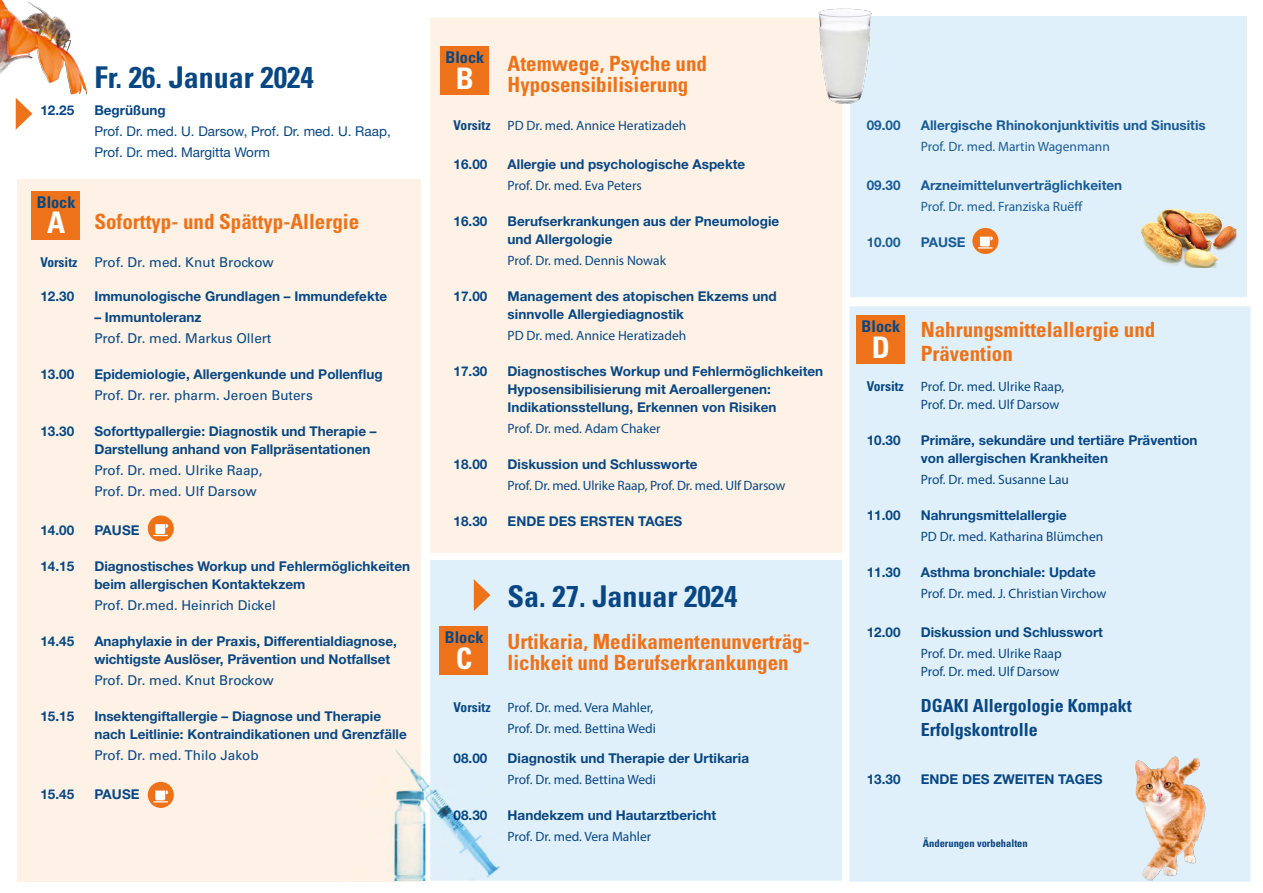
<style>
.page{position:relative;width:1263px;height:893px;background:#fff}
.page>*{position:absolute;margin:0;border:0;box-sizing:border-box;transform-origin:0 0}
.t1{font:700 condensed 30px "Univers LT Pro";color:#084783}
.t2{font:700 condensed 29.7px "Univers LT Pro";color:#fff}
.t3{font:700 condensed 21px/21px "Univers LT Pro";color:#ee7219}
.t4{font:700 condensed 18px/24px "Univers LT Pro";color:#084783}
.t5{font:700 condensed 16.2px "Univers LT Pro";color:#084783}
.t6{font:700 13.5px/18px "Helvetica Neue LT Pro";color:#084783}
.t7{font:13.5px/18px "Myriad Pro";color:#084783}
.t8{font:13.5px/21px "Univers LT Pro 55 Roman";color:#084783}
.t9{font:13.5px/21px "Helvetica Neue LT Pro";color:#084783}
.t10{font:700 condensed 13.5px "Univers LT Pro";color:#084783}
.t11{font:700 condensed 10.5px "Univers LT Pro";color:#08447e}
</style>
<div class="page">
<div style="left:430px;top:560px;width:412px;height:321px;background:#e0f0fa"></div>
<div style="left:430px;top:18px;width:412px;height:535px;background:#fef2e6"></div>
<div style="left:17px;top:179px;width:404px;height:703px;background:#fef2e6"></div>
<div style="left:849px;top:306px;width:401px;height:576px;background:#e0f0fa"></div>
<div style="left:31px;top:191px;width:49px;height:49px;background:#ee7219"></div>
<div style="left:440px;top:47px;width:48px;height:48px;background:#ee7219"></div>
<div style="left:439px;top:627px;width:49px;height:48px;background:#ee7219"></div>
<div style="left:856px;top:316px;width:48px;height:48px;background:#ee7219"></div>
<div style="left:148px;top:782px;width:26px;height:26px;background:#ee7219;border-radius:50%"></div>
<svg style="left:153px;top:790px;width:15px;height:12px"></svg>
<div style="left:148px;top:515px;width:26px;height:26px;background:#ee7219;border-radius:50%"></div>
<svg style="left:153px;top:524px;width:15px;height:12px"></svg>
<svg style="left:16px;top:98px;width:16px;height:32px"></svg>
<svg style="left:474px;top:579px;width:16px;height:32px"></svg>
<img style="left:393px;top:749px;width:109px;height:131px">
<img style="left:0;top:0;width:88px;height:95px">
<div style="left:850px;top:16px;width:397px;height:281px;background:#e0f0fa"></div>
<div style="left:972px;top:228px;width:26px;height:26px;background:#ee7219;border-radius:50%"></div>
<svg style="left:978px;top:237px;width:15px;height:12px"></svg>
<img style="left:793px;top:8px;width:100px;height:107px">
<img style="left:1127px;top:753px;width:89px;height:127px">
<img style="left:1136px;top:756px;width:39px;height:40px">
<img style="left:1136px;top:207px;width:102px;height:61px">
<img style="left:1141px;top:209px;width:81px;height:57px">
<h1 class="t1" style="left:94px;top:59px;width:221px">Fr. 26. Januar 2024</h1>
<p class="t6" style="left:40px;top:101px;width:35px">12.25</p>
<p class="t6" style="left:94px;top:101px;width:73px">Begrüßung</p>
<p class="t9" style="left:94px;top:121px;width:298px">Prof. Dr. med. U. Darsow, Prof. Dr. med. U. Raap,<br>Prof. Dr. med. Margitta Worm</p>
<p class="t5" style="left:37px;top:192px;width:40px">Block</p>
<h2 class="t2" style="left:47px;top:204px;width:20px">A</h2>
<h3 class="t3" style="left:94px;top:211px;width:266px">Soforttyp- und Spättyp-Allergie</h3>
<p class="t10" style="left:40px;top:254px;width:39px">Vorsitz</p>
<p class="t8" style="left:94px;top:251px;width:181px">Prof. Dr. med. Knut Brockow</p>
<p class="t6" style="left:40px;top:287px;width:35px">12.30</p>
<p class="t6" style="left:94px;top:287px;width:294px">Immunologische Grundlagen – Immundefekte</p>
<p class="t6" style="left:94px;top:308px;width:109px">– Immuntoleranz</p>
<p class="t8" style="left:94px;top:327px;width:178px">Prof. Dr. med. Markus Ollert</p>
<p class="t6" style="left:40px;top:365px;width:35px">13.00</p>
<p class="t6" style="left:94px;top:365px;width:290px">Epidemiologie, Allergenkunde und Pollenflug</p>
<p class="t8" style="left:94px;top:384px;width:220px">Prof. Dr. rer. pharm. Jeroen Buters</p>
<p class="t6" style="left:40px;top:422px;width:35px">13.30</p>
<p class="t6" style="left:94px;top:422px;width:284px">Soforttypallergie: Diagnostik und Therapie –<br>Darstellung anhand von Fallpräsentationen</p>
<p class="t8" style="left:94px;top:459px;width:170px">Prof. Dr. med. Ulrike Raap,<br>Prof. Dr. med. Ulf Darsow</p>
<p class="t6" style="left:40px;top:521px;width:35px">14.00</p>
<p class="t6" style="left:94px;top:521px;width:47px">PAUSE</p>
<p class="t6" style="left:40px;top:557px;width:35px">14.15</p>
<p class="t6" style="left:94px;top:557px;width:317px">Diagnostisches Workup und Fehlermöglichkeiten beim allergischen Kontaktekzem</p>
<p class="t8" style="left:94px;top:594px;width:183px">Prof. Dr.med. Heinrich Dickel</p>
<p class="t6" style="left:40px;top:632px;width:35px">14.45</p>
<p class="t6" style="left:94px;top:632px;width:304px">Anaphylaxie in der Praxis, Differentialdiagnose, wichtigste Auslöser, Prävention und Notfallset</p>
<p class="t8" style="left:94px;top:669px;width:181px">Prof. Dr. med. Knut Brockow</p>
<p class="t6" style="left:40px;top:707px;width:35px">15.15</p>
<p class="t6" style="left:94px;top:707px;width:314px">Insektengiftallergie – Diagnose und Therapie nach Leitlinie: Kontraindikationen und Grenzfälle</p>
<p class="t8" style="left:94px;top:744px;width:166px">Prof. Dr. med. Thilo Jakob</p>
<p class="t6" style="left:40px;top:785px;width:35px">15.45</p>
<p class="t6" style="left:94px;top:785px;width:47px">PAUSE</p>
<p class="t5" style="left:446px;top:47px;width:40px">Block</p>
<h2 class="t2" style="left:456px;top:60px;width:20px">B</h2>
<h3 class="t3" style="left:508px;top:53px;width:201px">Atemwege, Psyche und<br>Hyposensibilisierung</h3>
<p class="t10" style="left:454px;top:116px;width:39px">Vorsitz</p>
<p class="t7" style="left:508px;top:116px;width:180px">PD Dr. med. Annice Heratizadeh</p>
<p class="t6" style="left:454px;top:154px;width:35px">16.00</p>
<p class="t6" style="left:508px;top:154px;width:239px">Allergie und psychologische Aspekte</p>
<p class="t7" style="left:508px;top:176px;width:136px">Prof. Dr. med. Eva Peters</p>
<p class="t6" style="left:454px;top:211px;width:35px">16.30</p>
<p class="t6" style="left:508px;top:211px;width:273px">Berufserkrankungen aus der Pneumologie und Allergologie</p>
<p class="t7" style="left:508px;top:251px;width:160px">Prof. Dr. med. Dennis Nowak</p>
<p class="t6" style="left:454px;top:286px;width:35px">17.00</p>
<p class="t6" style="left:508px;top:286px;width:270px">Management des atopischen Ekzems und sinnvolle Allergiediagnostik</p>
<p class="t7" style="left:508px;top:326px;width:180px">PD Dr. med. Annice Heratizadeh</p>
<p class="t6" style="left:454px;top:361px;width:35px">17.30</p>
<p class="t6" style="left:508px;top:361px;width:317px">Diagnostisches Workup und Fehlermöglichkeiten<br>Hyposensibilisierung mit Aeroallergenen:<br>Indikationsstellung, Erkennen von Risiken</p>
<p class="t7" style="left:508px;top:419px;width:154px">Prof. Dr. med. Adam Chaker</p>
<p class="t6" style="left:454px;top:454px;width:35px">18.00</p>
<p class="t6" style="left:508px;top:454px;width:191px">Diskussion und Schlussworte</p>
<p class="t7" style="left:508px;top:476px;width:279px">Prof. Dr. med. Ulrike Raap, Prof. Dr. med. Ulf Darsow</p>
<p class="t6" style="left:454px;top:511px;width:35px">18.30</p>
<p class="t6" style="left:508px;top:511px;width:176px">ENDE DES ERSTEN TAGES</p>
<p class="t5" style="left:445px;top:627px;width:40px">Block</p>
<h2 class="t2" style="left:456px;top:640px;width:18px">C</h2>
<h1 class="t1" style="left:508px;top:577px;width:231px">Sa. 27. Januar 2024</h1>
<h3 class="t3" style="left:508px;top:630px;width:304px">Urtikaria, Medikamentenunverträg&shy;lichkeit und Berufserkrankungen</h3>
<p class="t10" style="left:454px;top:698px;width:39px">Vorsitz</p>
<p class="t7" style="left:508px;top:696px;width:150px;line-height:21px">Prof. Dr. med. Vera Mahler,<br>Prof. Dr. med. Bettina Wedi</p>
<p class="t6" style="left:454px;top:748px;width:35px">08.00</p>
<p class="t6" style="left:508px;top:748px;width:243px">Diagnostik und Therapie der Urtikaria</p>
<p class="t7" style="left:508px;top:770px;width:150px">Prof. Dr. med. Bettina Wedi</p>
<p class="t6" style="left:454px;top:805px;width:35px">08.30</p>
<p class="t6" style="left:508px;top:805px;width:210px">Handekzem und Hautarztbericht</p>
<p class="t7" style="left:508px;top:827px;width:145px">Prof. Dr. med. Vera Mahler</p>
<p class="t6" style="left:867px;top:116px;width:35px">09.00</p>
<p class="t6" style="left:921px;top:116px;width:286px">Allergische Rhinokonjunktivitis und Sinusitis</p>
<p class="t7" style="left:921px;top:137px;width:191px">Prof. Dr. med. Martin Wagenmann</p>
<p class="t6" style="left:867px;top:176px;width:35px">09.30</p>
<p class="t6" style="left:921px;top:176px;width:203px">Arzneimittelunverträglichkeiten</p>
<p class="t7" style="left:921px;top:197px;width:163px">Prof. Dr. med. Franziska Ruëff</p>
<p class="t6" style="left:867px;top:233px;width:35px">10.00</p>
<p class="t6" style="left:921px;top:233px;width:46px">PAUSE</p>
<p class="t5" style="left:862px;top:316px;width:40px">Block</p>
<h2 class="t2" style="left:872px;top:329px;width:20px">D</h2>
<h3 class="t3" style="left:921px;top:317px;width:236px;line-height:24px">Nahrungsmittelallergie und<br>Prävention</h3>
<p class="t10" style="left:867px;top:378px;width:39px">Vorsitz</p>
<p class="t7" style="left:921px;top:377px;width:145px">Prof. Dr. med. Ulrike Raap,<br>Prof. Dr. med. Ulf Darsow</p>
<p class="t6" style="left:867px;top:431px;width:35px">10.30</p>
<p class="t6" style="left:921px;top:431px;width:278px">Primäre, sekundäre und tertiäre Prävention von allergischen Krankheiten</p>
<p class="t7" style="left:921px;top:470px;width:150px">Prof. Dr. med. Susanne Lau</p>
<p class="t6" style="left:867px;top:506px;width:35px">11.00</p>
<p class="t6" style="left:921px;top:506px;width:148px">Nahrungsmittelallergie</p>
<p class="t7" style="left:921px;top:527px;width:184px">PD Dr. med. Katharina Blümchen</p>
<p class="t6" style="left:867px;top:563px;width:35px">11.30</p>
<p class="t6" style="left:921px;top:563px;width:176px">Asthma bronchiale: Update</p>
<p class="t7" style="left:921px;top:584px;width:187px">Prof. Dr. med. J. Christian Virchow</p>
<p class="t6" style="left:867px;top:623px;width:35px">12.00</p>
<p class="t6" style="left:921px;top:623px;width:184px">Diskussion und Schlusswort</p>
<p class="t7" style="left:921px;top:644px;width:142px">Prof. Dr. med. Ulrike Raap<br>Prof. Dr. med. Ulf Darsow</p>
<h3 class="t4" style="left:921px;top:693px;width:213px">DGAKI Allergologie Kompakt<br>Erfolgskontrolle</h3>
<p class="t6" style="left:867px;top:770px;width:35px">13.30</p>
<p class="t6" style="left:921px;top:770px;width:183px">ENDE DES ZWEITEN TAGES</p>
<p class="t11" style="left:923px;top:836px;width:106px">Änderungen vorbehalten</p>
</div>
